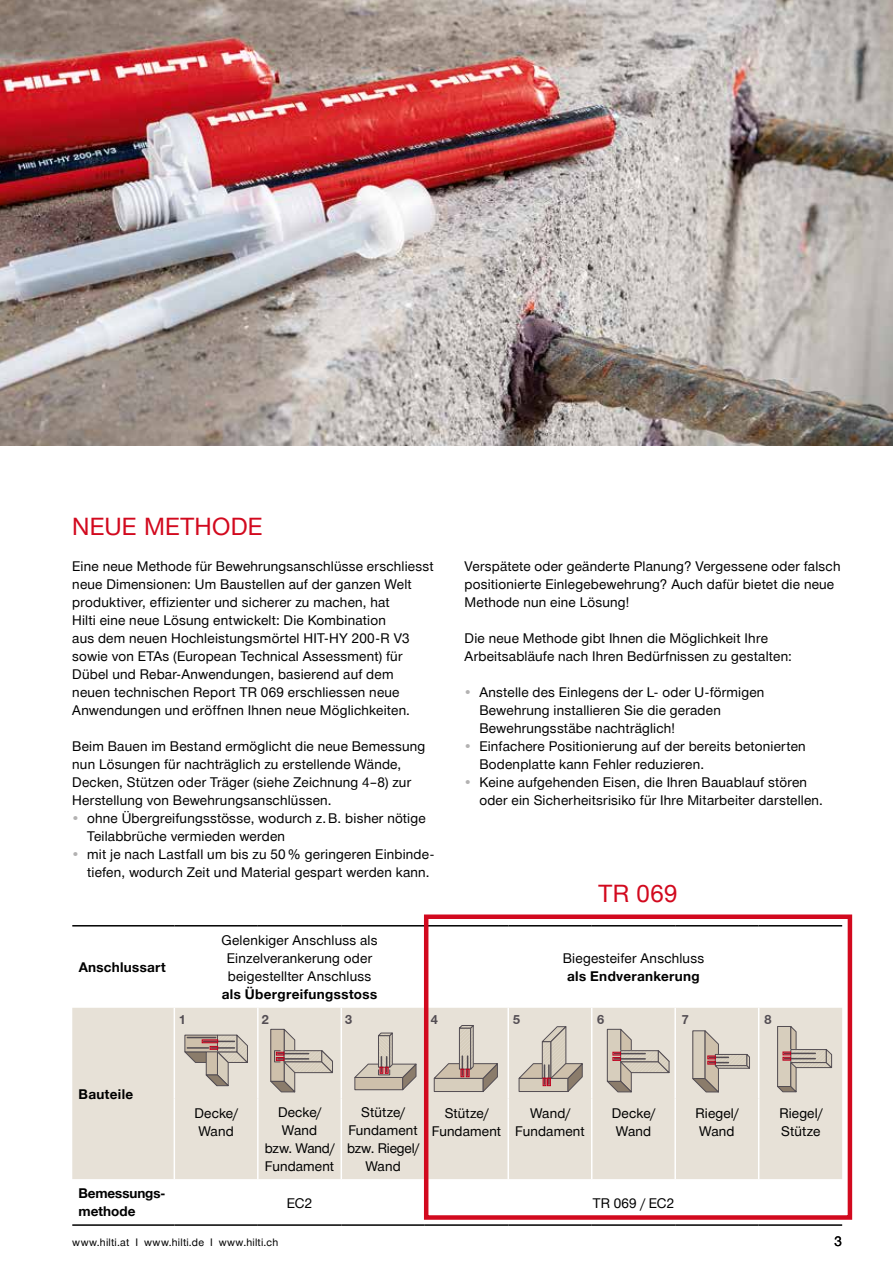
<style>
.page{position:relative;width:893px;height:1263px;background:#fff}
.page>*{position:absolute;margin:0;border:0;box-sizing:border-box;transform-origin:0 0}
.t1{font:24px "Hilti";letter-spacing:.01em;color:#d2091e}
.t2{font:13.5px/18px "Hilti";letter-spacing:.015em;color:#000}
.t3{font:700 13.5px "Hilti";letter-spacing:.02em;color:#000}
.t4{font:700 13.5px/18px "Hilti";letter-spacing:-.01em;color:#000}
.t5{font:700 12.6px "Hilti";color:#534d53}
.t6{font:10.5px "Hilti";letter-spacing:.025em;color:#000}
.s1{color:#b3b2b2}
</style>
<div class="page">
<img style="left:0;top:0;width:893px;height:445px">
<div style="left:72px;top:1008px;width:770px;height:171px;background:#e7e1d7"></div>
<hr style="left:72px;top:925px;width:102px;height:1px;background:#000">
<hr style="left:174px;top:925px;width:84px;height:1px;background:#000">
<hr style="left:258px;top:925px;width:83px;height:1px;background:#000">
<hr style="left:341px;top:925px;width:84px;height:1px;background:#000">
<hr style="left:425px;top:925px;width:83px;height:1px;background:#000">
<hr style="left:508px;top:925px;width:84px;height:1px;background:#000">
<hr style="left:592px;top:925px;width:83px;height:1px;background:#000">
<hr style="left:675px;top:925px;width:84px;height:1px;background:#000">
<hr style="left:759px;top:925px;width:83px;height:1px;background:#000">
<hr style="left:72px;top:1224px;width:102px;height:2px;background:#000">
<hr style="left:174px;top:1224px;width:84px;height:2px;background:#000">
<hr style="left:258px;top:1224px;width:83px;height:2px;background:#000">
<hr style="left:341px;top:1224px;width:84px;height:2px;background:#000">
<hr style="left:425px;top:1224px;width:83px;height:2px;background:#000">
<hr style="left:508px;top:1224px;width:84px;height:2px;background:#000">
<hr style="left:592px;top:1224px;width:83px;height:2px;background:#000">
<hr style="left:675px;top:1224px;width:84px;height:2px;background:#000">
<hr style="left:759px;top:1224px;width:83px;height:2px;background:#000">
<hr style="left:257px;top:1008px;width:2px;height:90px;background:#fff">
<hr style="left:341px;top:1008px;width:1px;height:90px;background:#fff">
<hr style="left:507px;top:1008px;width:2px;height:90px;background:#fff">
<hr style="left:591px;top:1008px;width:1px;height:90px;background:#fff">
<hr style="left:674px;top:1008px;width:2px;height:90px;background:#fff">
<hr style="left:758px;top:1008px;width:1px;height:90px;background:#fff">
<hr style="left:257px;top:1098px;width:2px;height:81px;background:#fff">
<hr style="left:341px;top:1098px;width:1px;height:81px;background:#fff">
<hr style="left:507px;top:1098px;width:2px;height:81px;background:#fff">
<hr style="left:591px;top:1098px;width:1px;height:81px;background:#fff">
<hr style="left:674px;top:1098px;width:2px;height:81px;background:#fff">
<hr style="left:758px;top:1098px;width:1px;height:81px;background:#fff">
<hr style="left:174px;top:1008px;width:1px;height:90px;background:#fff">
<hr style="left:174px;top:1098px;width:1px;height:81px;background:#fff">
<svg style="left:352px;top:1031px;width:66px;height:60px;background:#cdc4b9"></svg>
<div style="left:378px;top:1069px;width:12px;height:6px;border:1px solid #534d53"></div>
<svg style="left:269px;top:1027px;width:66px;height:67px;background:#cbc1b7"></svg>
<svg style="left:606px;top:1027px;width:65px;height:67px;background:#ccc3b8"></svg>
<svg style="left:775px;top:1025px;width:59px;height:69px;background:#cec5bb"></svg>
<svg style="left:691px;top:1028px;width:61px;height:66px;background:#cdc3b8"></svg>
<svg style="left:432px;top:1023px;width:68px;height:71px;background:#cfc5bb"></svg>
<svg style="left:517px;top:1024px;width:68px;height:70px;background:#cec4b9"></svg>
<svg style="left:183px;top:1034px;width:66px;height:54px;background:#c2b8ad"></svg>
<div style="left:202px;top:1039px;width:16px;height:4px;border:1px solid #c0001d"></div>
<div style="left:424px;top:914px;width:428px;height:306px;border:4px solid #d2091e"></div>
<h1 class="t1" style="left:72px;top:513px;width:192px">NEUE METHODE</h1>
<p class="t2" style="left:72px;top:557px;width:363px">Eine neue Methode für Bewehrungsanschlüsse erschliesst neue Dimensionen: Um Baustellen auf der ganzen Welt produktiver, effizienter und sicherer zu machen, hat<br>Hilti eine neue Lösung entwickelt: Die Kombination<br>aus dem neuen Hochleistungsmörtel HIT-HY 200-R V3 sowie von ETAs (European Technical Assessment) für Dübel und Rebar-Anwendungen, basierend auf dem neuen technischen Report TR 069 erschliessen neue Anwendungen und eröffnen Ihnen neue Möglichkeiten.</p>
<p class="t2" style="left:72px;top:737px;width:355px">Beim Bauen im Bestand ermöglicht die neue Bemessung nun Lösungen für nachträglich zu erstellende Wände, Decken, Stützen oder Träger (siehe Zeichnung 4–8) zur Herstellung von Bewehrungsanschlüssen.</p>
<p class="t2" style="left:87px;top:809px;width:340px;text-indent:-15px"><span class="s1">•</span> ohne Übergreifungsstösse, wodurch z. B. bisher nötige<br>Teilabbrüche vermieden werden</p>
<p class="t2" style="left:87px;top:845px;width:349px;text-indent:-15px"><span class="s1">•</span> mit je nach Lastfall um bis zu 50 % geringeren Einbinde&shy;tiefen, wodurch Zeit und Material gespart werden kann.</p>
<p class="t3" style="left:79px;top:960px;width:89px">Anschlussart</p>
<p class="t2" style="left:222px;top:931px;width:157px;text-align:center">Gelenkiger Anschluss als<br>Einzelverankerung oder beigestellter Anschluss</p>
<p class="t3" style="left:222px;top:987px;width:157px">als Übergreifungsstoss</p>
<p class="t2" style="left:465px;top:557px;width:377px">Verspätete oder geänderte Planung? Vergessene oder falsch positionierte Einlegebewehrung? Auch dafür bietet die neue<br>Methode nun eine Lösung!</p>
<p class="t2" style="left:465px;top:629px;width:329px">Die neue Methode gibt Ihnen die Möglichkeit Ihre<br>Arbeitsabläufe nach Ihren Bedürfnissen zu gestalten:</p>
<p class="t2" style="left:479px;top:683px;width:287px;text-indent:-15px"><span class="s1">•</span> Anstelle des Einlegens der L- oder U-förmigen<br>Bewehrung installieren Sie die geraden<br>Bewehrungsstäbe nachträglich!</p>
<p class="t2" style="left:479px;top:737px;width:328px;text-indent:-15px"><span class="s1">•</span> Einfachere Positionierung auf der bereits betonierten<br>Bodenplatte kann Fehler reduzieren.</p>
<p class="t2" style="left:479px;top:773px;width:345px;text-indent:-15px"><span class="s1">•</span> Keine aufgehenden Eisen, die Ihren Bauablauf stören oder ein Sicherheitsrisiko für Ihre Mitarbeiter darstellen.</p>
<h1 class="t1" style="left:599px;top:880px;width:80px">TR 069</h1>
<p class="t2" style="left:563px;top:949px;width:143px">Biegesteifer Anschluss</p>
<p class="t3" style="left:567px;top:968px;width:134px">als Endverankerung</p>
<p class="t3" style="left:79px;top:1086px;width:56px">Bauteile</p>
<p class="t5" style="left:179px;top:1011px;width:9px">1</p>
<p class="t5" style="left:262px;top:1011px;width:9px">2</p>
<p class="t5" style="left:345px;top:1011px;width:9px">3</p>
<p class="t5" style="left:431px;top:1011px;width:9px">4</p>
<p class="t5" style="left:513px;top:1011px;width:9px">5</p>
<p class="t5" style="left:597px;top:1011px;width:9px">6</p>
<p class="t5" style="left:682px;top:1011px;width:9px">7</p>
<p class="t5" style="left:764px;top:1011px;width:9px">8</p>
<p class="t2" style="left:195px;top:1104px;width:45px">Decke/<br>Wand</p>
<p class="t2" style="left:265px;top:1103px;width:71px;text-align:center">Decke/<br>Wand<br>bzw. Wand/<br>Fundament</p>
<p class="t2" style="left:347px;top:1103px;width:73px;text-align:center">Stütze/<br>Fundament bzw. Riegel/<br>Wand</p>
<p class="t2" style="left:432px;top:1104px;width:71px;text-align:center">Stütze/<br>Fundament</p>
<p class="t2" style="left:515px;top:1104px;width:71px;text-align:center">Wand/<br>Fundament</p>
<p class="t2" style="left:612px;top:1104px;width:45px">Decke/<br>Wand</p>
<p class="t2" style="left:695px;top:1104px;width:44px">Riegel/<br>Wand</p>
<p class="t2" style="left:779px;top:1104px;width:44px">Riegel/<br>Stütze</p>
<p class="t4" style="left:79px;top:1185px;width:87px">Bemessungs&shy;methode</p>
<p class="t2" style="left:287px;top:1194px;width:27px">EC2</p>
<p class="t2" style="left:593px;top:1194px;width:83px">TR 069 / EC2</p>
<p class="t6" style="left:72px;top:1236px;width:208px">www.hilti.at I www.hilti.de I www.hilti.ch</p>
<p class="t2" style="left:834px;top:1232px;width:9px">3</p>
</div>
